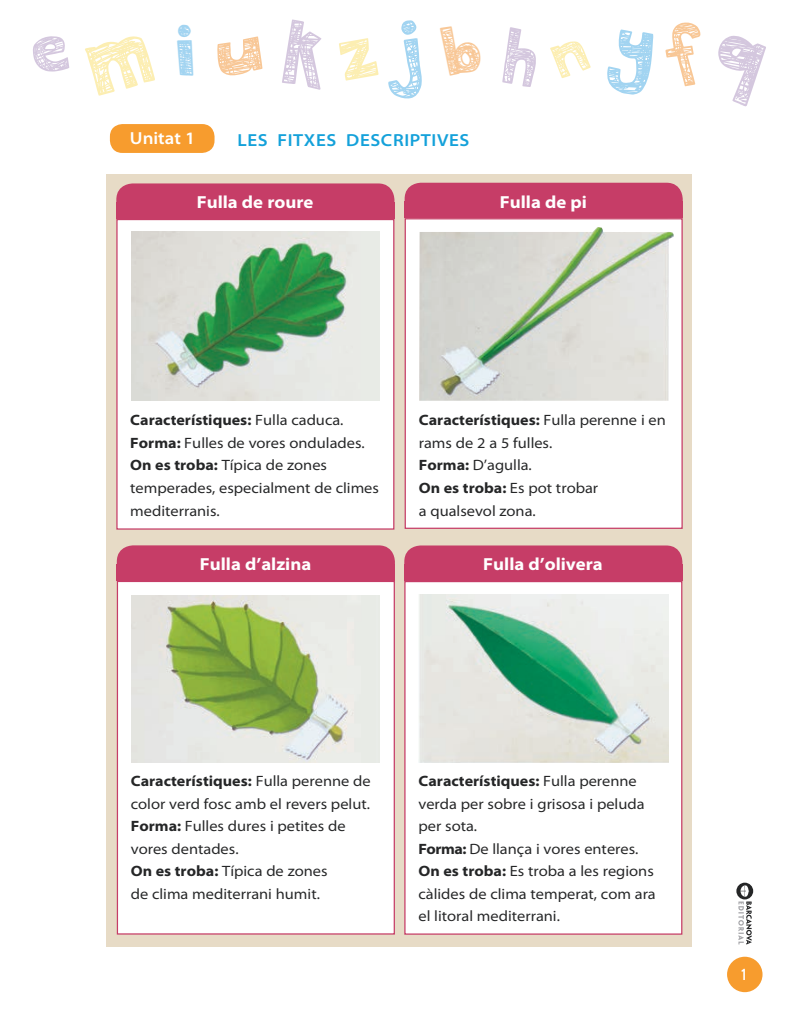
<style>
.page{position:relative;width:798px;height:1028px;background:#fff}
.page>*{position:absolute;margin:0;border:0;box-sizing:border-box;transform-origin:0 0}
.t1{font:700 semi-expanded 17.5px "Myriad Pro";color:#fff}
.t2{font:600 semi-expanded 17.5px "Myriad Pro";letter-spacing:.035em;color:#14a1da}
.t3{font:600 semi-expanded 17.5px "Myriad Pro";color:#fff}
.t4{font:semi-expanded 15px/22.5px "Myriad Pro";color:#252627}
.t5{font:700 15px "Heading Pro";color:#fff}
.s1{font-weight:700}
</style>
<div class="page">
<div style="left:106px;top:174px;width:585px;height:772px;background:#e7dbc6"></div>
<div style="left:110px;top:124px;width:104px;height:29px;background:#f79c2e;border-radius:12px"></div>
<div style="left:116px;top:202px;width:278px;height:17px;background:#c63d67"></div>
<div style="left:116px;top:183px;width:278px;height:36px;background:#c63d67;border-radius:16px"></div>
<div style="left:116px;top:219px;width:278px;height:310px;background:#fff;border:1px solid #c63d67"></div>
<div style="left:117px;top:564px;width:278px;height:17px;background:#c63d67"></div>
<div style="left:117px;top:545px;width:278px;height:36px;background:#c63d67;border-radius:16px"></div>
<div style="left:117px;top:581px;width:278px;height:353px;background:#fff;border:1px solid #c63d67"></div>
<div style="left:404px;top:201px;width:278px;height:17px;background:#c63d67"></div>
<div style="left:404px;top:183px;width:278px;height:35px;background:#c63d67;border-radius:16px"></div>
<div style="left:404px;top:218px;width:278px;height:311px;background:#fff;border:1px solid #c63d67"></div>
<img style="left:131px;top:232px;width:248px;height:169px">
<img style="left:132px;top:595px;width:248px;height:167px">
<img style="left:419px;top:227px;width:254px;height:174px">
<div style="left:404px;top:564px;width:278px;height:17px;background:#c63d67"></div>
<div style="left:404px;top:545px;width:278px;height:36px;background:#c63d67;border-radius:16px"></div>
<div style="left:404px;top:581px;width:278px;height:353px;background:#fff;border:1px solid #c63d67"></div>
<img style="left:419px;top:594px;width:249px;height:168px">
<div style="left:726px;top:956px;width:36px;height:36px;background:#f79c2e;border-radius:50%"></div>
<svg style="left:736px;top:882px;width:16px;height:62px"></svg>
<p class="t3" style="left:130px;top:127px;width:67px">Unitat 1</p>
<p class="t2" style="left:237px;top:129px;width:233px">LES FITXES DESCRIPTIVES</p>
<p class="t1" style="left:197px;top:191px;width:118px">Fulla de roure</p>
<p class="t1" style="left:499px;top:190px;width:88px">Fulla de pi</p>
<p class="t4" style="left:130px;top:409px;width:250px"><span class="s1">Característiques:</span> Fulla caduca.<br><span class="s1">Forma:</span> Fulles de vores ondulades.<br><span class="s1">On es troba:</span> Típica de zones temperades, especialment de climes mediterranis.</p>
<p class="t1" style="left:200px;top:553px;width:113px">Fulla d’alzina</p>
<p class="t4" style="left:418px;top:409px;width:248px"><span class="s1">Característiques:</span> Fulla perenne i en rams de 2 a 5 fulles.<br><span class="s1">Forma:</span> D’agulla.<br><span class="s1">On es troba:</span> Es pot trobar<br>a qualsevol zona.</p>
<p class="t1" style="left:483px;top:553px;width:121px">Fulla d’olivera</p>
<p class="t4" style="left:131px;top:769px;width:241px"><span class="s1">Característiques:</span> Fulla perenne de color verd fosc amb el revers pelut.<br><span class="s1">Forma:</span> Fulles dures i petites de vores dentades.<br><span class="s1">On es troba:</span> Típica de zones<br>de clima mediterrani humit.</p>
<p class="t4" style="left:418px;top:769px;width:239px"><span class="s1">Característiques:</span> Fulla perenne verda per sobre i grisosa i peluda per sota.<br><span class="s1">Forma:</span> De llança i vores enteres.<br><span class="s1">On es troba:</span> Es troba a les regions càlides de clima temperat, com ara el litoral mediterrani.</p>
<p class="t5" style="left:741px;top:965px;width:6px">1</p>
</div>
